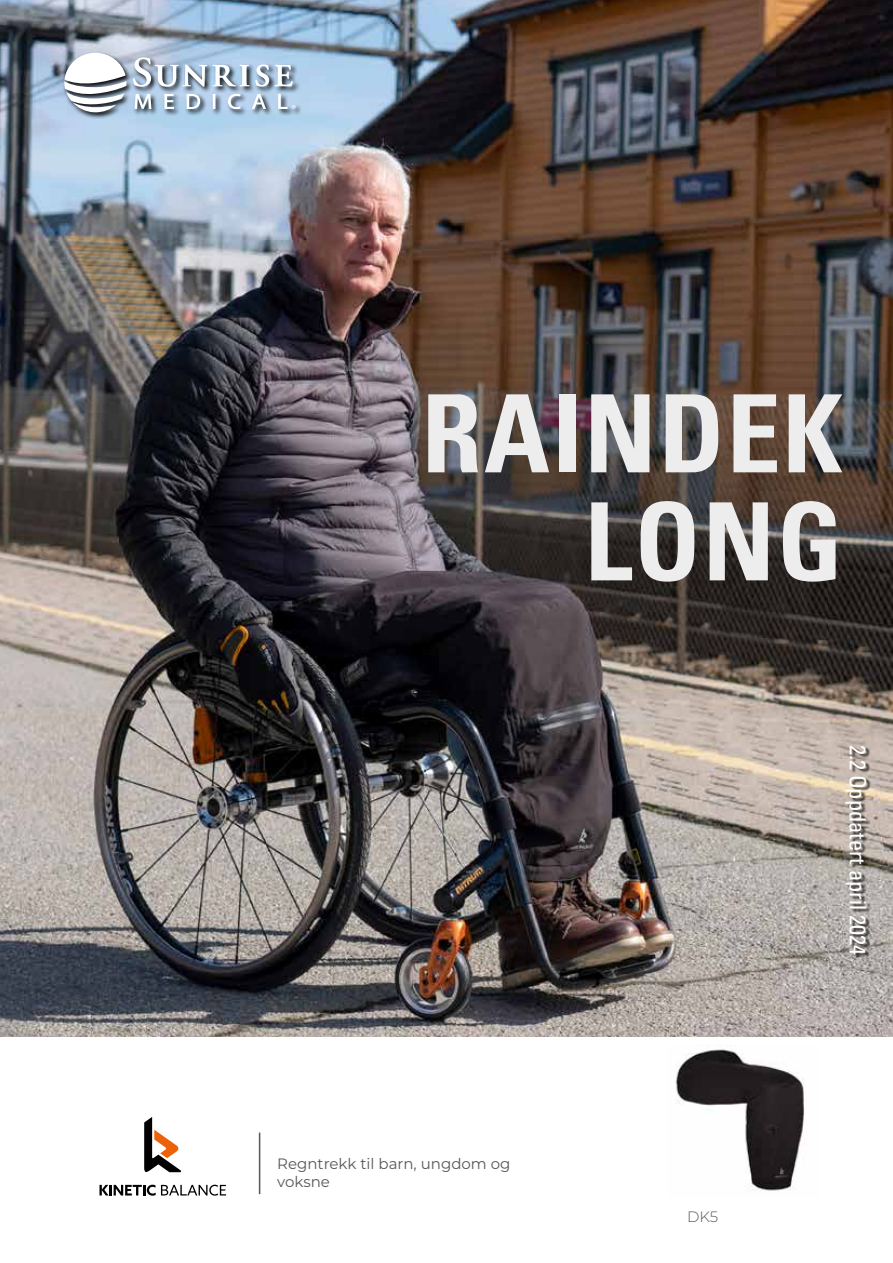
<style>
.page{position:relative;width:893px;height:1263px;background:#fff}
.page>*{position:absolute;margin:0;border:0;box-sizing:border-box;transform-origin:0 0}
.t1{font:108px/108px "Univers Com 67 Bold Cond";letter-spacing:.02em;color:#ededed;text-align:right}
.t2{font:condensed 22.5px "Univers Com 57";color:#fff}
.t3{font:15px/18px "Montserrat";color:#575756}
.t4{font:300 15px "Montserrat";color:#575756}
</style>
<div class="page">
<img style="left:0;top:0;width:893px;height:1037px">
<svg style="left:99px;top:1185px;width:127px;height:11px"></svg>
<svg style="left:144px;top:1117px;width:37px;height:56px"></svg>
<img style="left:675px;top:1049px;width:130px;height:142px">
<div style="left:847px;top:747px;width:24px;height:212px;background:#000;opacity:.75"></div>
<div style="left:63px;top:52px;width:240px;height:68px;background:#000;opacity:.98"></div>
<svg style="left:64px;top:53px;width:62px;height:59px"></svg>
<svg style="left:133px;top:57px;width:74px;height:30px"></svg>
<svg style="left:213px;top:64px;width:56px;height:23px"></svg>
<svg style="left:275px;top:65px;width:18px;height:21px"></svg>
<svg style="left:134px;top:94px;width:17px;height:15px"></svg>
<svg style="left:164px;top:94px;width:10px;height:15px"></svg>
<svg style="left:186px;top:94px;width:14px;height:15px"></svg>
<svg style="left:213px;top:94px;width:2px;height:15px"></svg>
<svg style="left:228px;top:94px;width:13px;height:15px"></svg>
<svg style="left:252px;top:94px;width:14px;height:15px"></svg>
<svg style="left:278px;top:94px;width:18px;height:15px"></svg>
<hr style="left:259px;top:1132px;width:1px;height:62px;background:#575756">
<h1 class="t1" style="left:422px;top:379px;width:423px">RAINDEK<br>LONG</h1>
<p class="t3" style="left:277px;top:1154px;width:235px">Regntrekk til barn, ungdom og voksne</p>
<p class="t4" style="left:687px;top:1206px;width:33px">DK5</p>
<h2 class="t2" style="left:872px;top:745px;width:211px;rotate:90deg">2.2 Oppdatert april 2024</h2>
</div>
